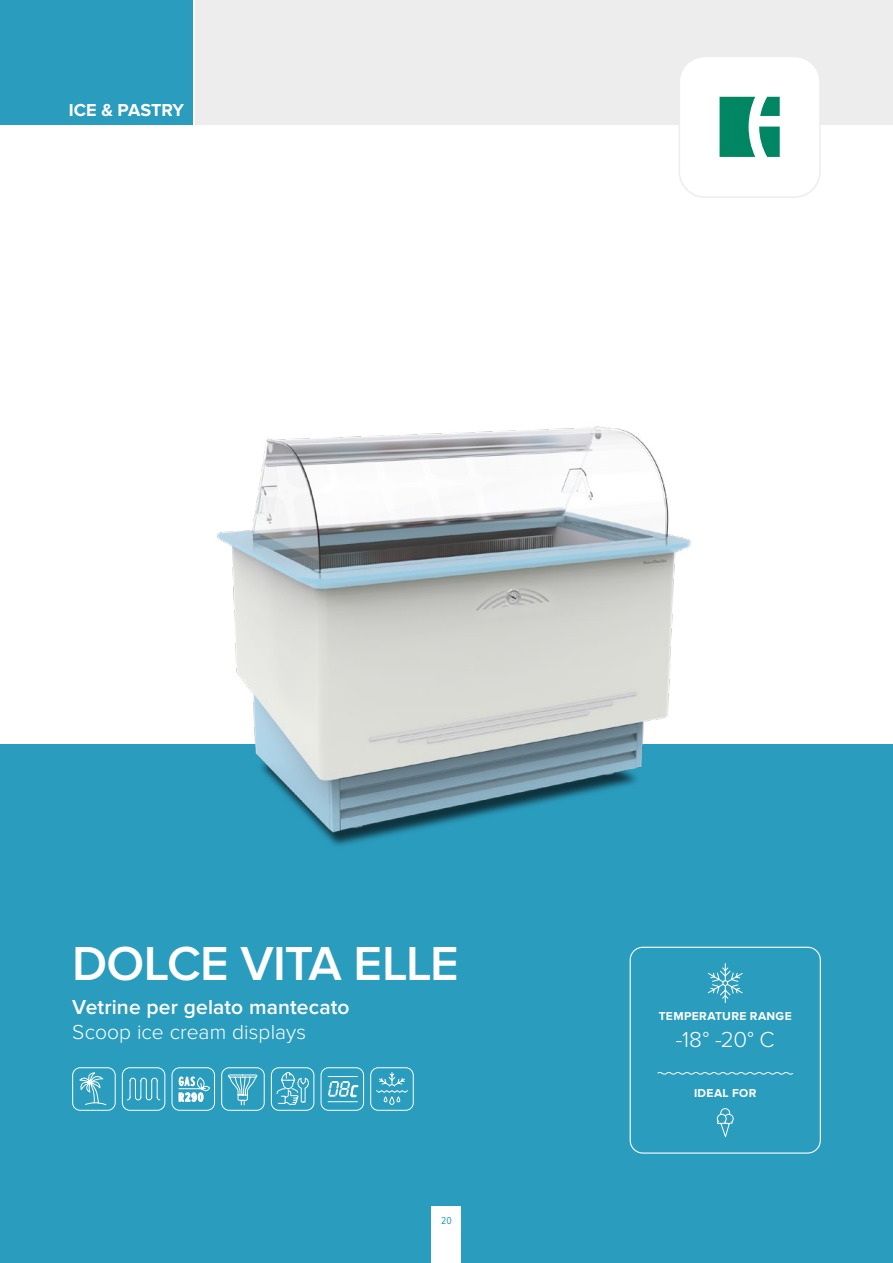
<style>
.page{position:relative;width:893px;height:1263px;background:#fff}
.page>*{position:absolute;margin:0;border:0;box-sizing:border-box;transform-origin:0 0}
.t1{font:600 49.5px "Proxima Nova";letter-spacing:-.02em;color:#fff}
.t2{font:300 22.5px "Proxima Nova";color:#fff}
.t3{font:600 21px "Proxima Nova";letter-spacing:.005em;color:#fff}
.t4{font:300 21px "Proxima Nova";letter-spacing:.005em;color:#fff}
.t5{font:700 18px "Proxima Nova";color:#fff}
.t6{font:700 12px "Proxima Nova";letter-spacing:.03em;color:#fff}
.t7{font:10.5px "Proxima Nova Cond";color:#2a9cbe}
</style>
<div class="page">
<div style="left:196px;top:0;width:697px;height:124px;background:#ededed"></div>
<div style="left:0;top:744px;width:893px;height:519px;background:#2a9cbe"></div>
<div style="left:679px;top:57px;width:141px;height:140px;background:#fff;border-radius:26px"></div>
<div style="left:679px;top:56px;width:142px;height:142px;border:2px solid #ededed;border-radius:26px"></div>
<div style="left:0;top:0;width:193px;height:124px;background:#2a9cbe"></div>
<svg style="left:657px;top:1072px;width:136px;height:3px"></svg>
<svg style="left:716px;top:1108px;width:18px;height:30px"></svg>
<div style="left:630px;top:947px;width:191px;height:206px;border:1px solid #fff;border-radius:13px"></div>
<img style="left:217px;top:171px;width:567px;height:834px">
<svg style="left:720px;top:97px;width:60px;height:60px"></svg>
<svg style="left:79px;top:1072px;width:28px;height:34px"></svg>
<div style="left:72px;top:1067px;width:44px;height:44px;border:1px solid #fff;border-radius:8px"></div>
<svg style="left:127px;top:1077px;width:34px;height:23px"></svg>
<div style="left:122px;top:1067px;width:43px;height:44px;border:1px solid #fff;border-radius:8px"></div>
<svg style="left:171px;top:1067px;width:44px;height:44px"></svg>
<div style="left:221px;top:1067px;width:44px;height:44px;border:1px solid #fff;border-radius:8px"></div>
<svg style="left:228px;top:1074px;width:30px;height:31px"></svg>
<svg style="left:271px;top:1067px;width:44px;height:44px"></svg>
<div style="left:321px;top:1067px;width:43px;height:44px;border:1px solid #fff;border-radius:8px"></div>
<svg style="left:328px;top:1076px;width:31px;height:26px"></svg>
<div style="left:370px;top:1067px;width:44px;height:44px;border:1px solid #fff;border-radius:8px"></div>
<div style="left:389px;top:1096px;width:5px;height:9px;border:1px solid #fff;border-radius:2px"></div>
<svg style="left:376px;top:1072px;width:32px;height:30px"></svg>
<hr style="left:892px;top:461px;width:1px;height:185px;background:#cfe0ec">
<div style="left:432px;top:1207px;width:29px;height:56px;background:#fff"></div>
<p class="t5" style="left:69px;top:99px;width:117px">ICE &amp; PASTRY</p>
<h1 class="t1" style="left:72px;top:935px;width:388px">DOLCE VITA ELLE</h1>
<p class="t3" style="left:72px;top:994px;width:279px">Vetrine per gelato mantecato</p>
<p class="t4" style="left:72px;top:1020px;width:235px">Scoop ice cream displays</p>
<p class="t7" style="left:441px;top:1214px;width:12px">20</p>
<p class="t6" style="left:659px;top:1009px;width:134px">TEMPERATURE RANGE</p>
<p class="t2" style="left:676px;top:1027px;width:100px">-18° -20° C</p>
<p class="t6" style="left:694px;top:1086px;width:64px">IDEAL FOR</p>
</div>
